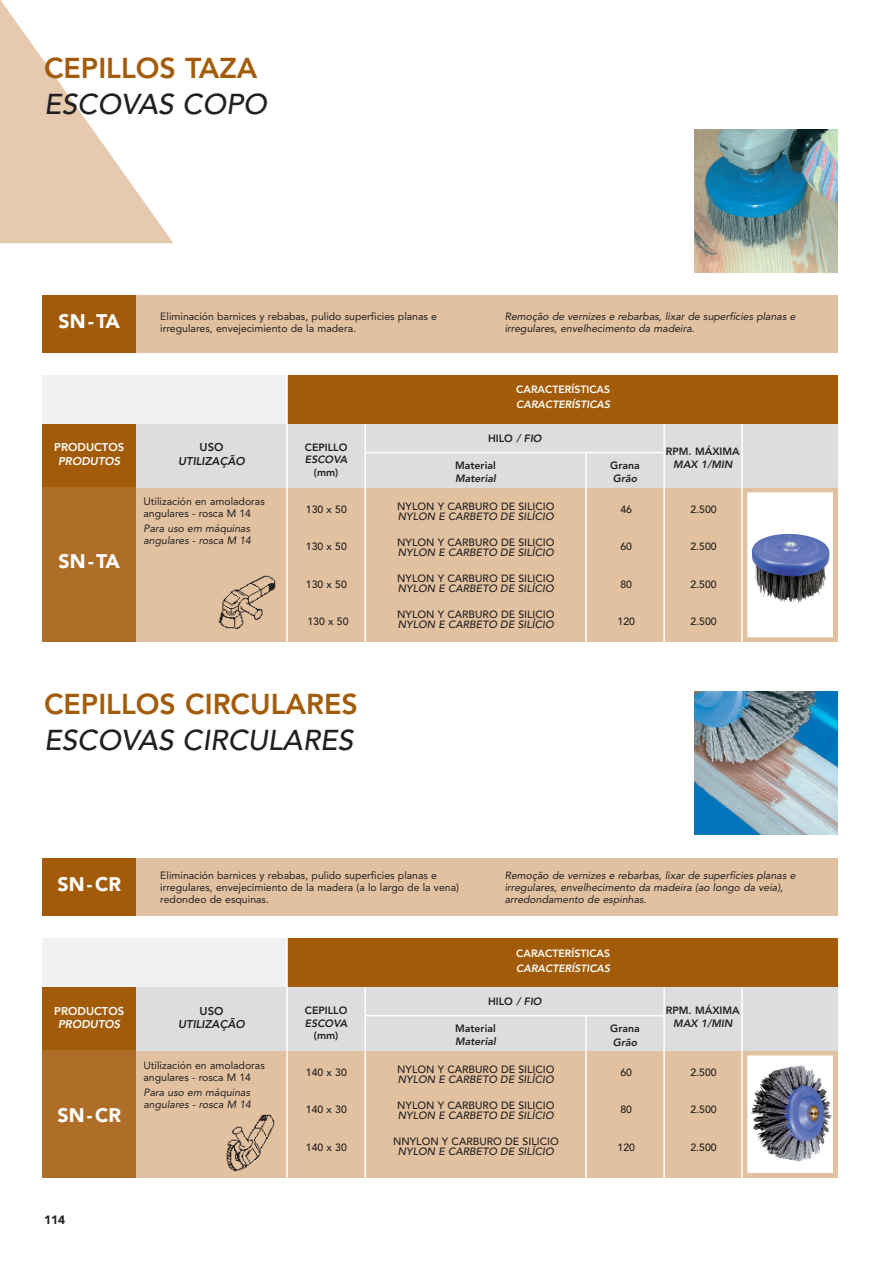
<style>
.page{position:relative;width:893px;height:1263px;background:#fff}
.page>*{position:absolute;margin:0;border:0;box-sizing:border-box;transform-origin:0 0}
.t1{font:800 28.5px "Avenir";color:#a25b09}
.t2{font:italic 500 28.5px "Avenir";color:#231f20}
.t3{font:900 19.5px "Avenir";color:#fff}
.t4{font:900 12px "Avenir";color:#231f20}
.t5{font:italic 800 11.25px "Avenir";color:#231f20}
.t6{font:800 11.25px "Avenir";color:#fff}
.t7{font:italic 800 11.25px "Avenir";color:#fff}
.t8{font:800 11.25px "Avenir";color:#231f20}
.t9{font:10.5px/12px "Avenir";color:#231f20}
.t10{font:italic 10.5px/12px "Avenir";color:#231f20}
.t11{font:500 10.5px "Avenir";color:#231f20}
.t12{font:italic 500 10.5px "Avenir";color:#231f20}
.t13{font:800 10.5px "Avenir";color:#231f20}
.t14{font:italic 800 10.5px "Avenir";color:#231f20}
.t15{font:800 10.5px "Avenir";color:#fff}
.t16{font:italic 800 10.5px "Avenir";color:#fff}
.s1{font-style:italic}
</style>
<div class="page">
<svg style="left:0;top:0;width:173px;height:243px"></svg>
<div style="left:136px;top:1050px;width:702px;height:128px;background:#e1c1a0"></div>
<img style="left:226px;top:1114px;width:49px;height:58px">
<div style="left:136px;top:296px;width:702px;height:57px;background:#e1c1a0"></div>
<div style="left:43px;top:296px;width:93px;height:57px;background:#a25b09"></div>
<div style="left:136px;top:487px;width:702px;height:155px;background:#e1c1a0"></div>
<div style="left:287px;top:375px;width:551px;height:49px;background:#a25b09"></div>
<div style="left:43px;top:375px;width:244px;height:49px;background:#f0f1f2"></div>
<div style="left:136px;top:424px;width:702px;height:64px;background:#dcdddf"></div>
<div style="left:43px;top:424px;width:93px;height:64px;background:#a25b09"></div>
<div style="left:43px;top:488px;width:93px;height:154px;background:#af6e28"></div>
<div style="left:747px;top:492px;width:86px;height:145px;background:#fff"></div>
<img style="left:752px;top:534px;width:78px;height:49px">
<div style="left:743px;top:488px;width:95px;height:154px;border:4px solid #e1c1a0"></div>
<hr style="left:741px;top:424px;width:2px;height:236px;background:#fff">
<hr style="left:364px;top:424px;width:2px;height:230px;background:#fff">
<hr style="left:585px;top:453px;width:2px;height:201px;background:#fff">
<hr style="left:663px;top:424px;width:2px;height:224px;background:#fff">
<img style="left:218px;top:575px;width:58px;height:54px">
<hr style="left:286px;top:372px;width:2px;height:289px;background:#fff">
<hr style="left:366px;top:452px;width:297px;height:1px;background:#fff">
<img style="left:695px;top:129px;width:143px;height:143px">
<div style="left:136px;top:859px;width:702px;height:57px;background:#e1c1a0"></div>
<div style="left:43px;top:859px;width:93px;height:57px;background:#a25b09"></div>
<div style="left:287px;top:938px;width:551px;height:49px;background:#a25b09"></div>
<div style="left:43px;top:938px;width:244px;height:49px;background:#f0f1f2"></div>
<div style="left:136px;top:987px;width:702px;height:64px;background:#dcdddf"></div>
<div style="left:43px;top:987px;width:93px;height:64px;background:#a25b09"></div>
<div style="left:43px;top:1051px;width:93px;height:127px;background:#af6e28"></div>
<svg style="left:748px;top:1056px;width:85px;height:116px;background:#a4a7b3"></svg>
<img style="left:812px;top:1117px;width:20px;height:38px">
<div style="left:743px;top:1051px;width:95px;height:126px;border:4px solid #e1c1a0"></div>
<hr style="left:741px;top:987px;width:2px;height:237px;background:#fff">
<hr style="left:364px;top:987px;width:2px;height:230px;background:#fff">
<hr style="left:585px;top:1016px;width:2px;height:201px;background:#fff">
<hr style="left:663px;top:987px;width:2px;height:224px;background:#fff">
<hr style="left:286px;top:936px;width:2px;height:288px;background:#fff">
<hr style="left:366px;top:1015px;width:297px;height:1px;background:#fff">
<img style="left:695px;top:692px;width:143px;height:142px">
<h1 class="t1" style="left:44px;top:57px;width:215px">CEPILLOS TAZA</h1>
<h1 class="t2" style="left:44px;top:93px;width:224px">ESCOVAS COPO</h1>
<h2 class="t3" style="left:59px;top:313px;width:63px">SN-TA</h2>
<p class="t6" style="left:54px;top:443px;width:71px">PRODUCTOS</p>
<p class="t7" style="left:58px;top:456px;width:64px">PRODUTOS</p>
<h2 class="t3" style="left:59px;top:554px;width:63px">SN-TA</h2>
<p class="t9" style="left:160px;top:311px;width:278px">Eliminación barnices y rebabas, pulido superficies planas e irregulares, envejecimiento de la madera.</p>
<p class="t10" style="left:505px;top:311px;width:292px">Remoção de vernizes e rebarbas, lixar de superfícies planas e</p>
<p class="t10" style="left:505px;top:323px;width:192px">irregulares, envelhecimento da madeira.</p>
<p class="t8" style="left:200px;top:443px;width:25px">USO</p>
<p class="t5" style="left:178px;top:456px;width:68px">UTILIZAÇÃO</p>
<p class="t9" style="left:144px;top:497px;width:123px">Utilización en amoladoras angulares - rosca M 14</p>
<p class="t10" style="left:144px;top:524px;width:109px">Para uso em máquinas angulares - rosca M 14</p>
<p class="t13" style="left:305px;top:443px;width:44px">CEPILLO</p>
<p class="t14" style="left:305px;top:455px;width:44px">ESCOVA</p>
<p class="t13" style="left:314px;top:468px;width:26px">(mm)</p>
<p class="t11" style="left:306px;top:505px;width:43px">130 x 50</p>
<p class="t11" style="left:306px;top:542px;width:43px">130 x 50</p>
<p class="t11" style="left:306px;top:580px;width:43px">130 x 50</p>
<p class="t11" style="left:307px;top:617px;width:43px">130 x 50</p>
<p class="t15" style="left:516px;top:385px;width:95px">CARACTERÍSTICAS</p>
<p class="t16" style="left:516px;top:400px;width:95px">CARACTERÍSTICAS</p>
<p class="t13" style="left:488px;top:434px;width:55px">HILO <span class="s1">/ FIO</span></p>
<p class="t13" style="left:455px;top:461px;width:42px">Material</p>
<p class="t14" style="left:455px;top:474px;width:42px">Material</p>
<p class="t11" style="left:397px;top:502px;width:159px">NYLON Y CARBURO DE SILICIO</p>
<p class="t12" style="left:398px;top:512px;width:157px">NYLON E CARBETO DE SILÍCIO</p>
<p class="t11" style="left:397px;top:538px;width:159px">NYLON Y CARBURO DE SILICIO</p>
<p class="t12" style="left:398px;top:548px;width:157px">NYLON E CARBETO DE SILÍCIO</p>
<p class="t11" style="left:397px;top:574px;width:159px">NYLON Y CARBURO DE SILICIO</p>
<p class="t12" style="left:398px;top:584px;width:157px">NYLON E CARBETO DE SILÍCIO</p>
<p class="t11" style="left:397px;top:610px;width:159px">NYLON Y CARBURO DE SILICIO</p>
<p class="t12" style="left:398px;top:620px;width:157px">NYLON E CARBETO DE SILÍCIO</p>
<p class="t13" style="left:610px;top:461px;width:31px">Grana</p>
<p class="t14" style="left:613px;top:474px;width:26px">Grão</p>
<p class="t11" style="left:620px;top:505px;width:13px">46</p>
<p class="t11" style="left:620px;top:542px;width:13px">60</p>
<p class="t11" style="left:620px;top:580px;width:13px">80</p>
<p class="t11" style="left:618px;top:617px;width:19px">120</p>
<p class="t13" style="left:666px;top:447px;width:75px">RPM. MÁXIMA</p>
<p class="t14" style="left:673px;top:460px;width:61px">MAX 1/MIN</p>
<p class="t11" style="left:690px;top:505px;width:28px">2.500</p>
<p class="t11" style="left:690px;top:542px;width:28px">2.500</p>
<p class="t11" style="left:690px;top:580px;width:28px">2.500</p>
<p class="t11" style="left:690px;top:617px;width:28px">2.500</p>
<h1 class="t1" style="left:44px;top:692px;width:315px">CEPILLOS CIRCULARES</h1>
<h1 class="t2" style="left:44px;top:728px;width:311px">ESCOVAS CIRCULARES</h1>
<h2 class="t3" style="left:58px;top:876px;width:65px">SN-CR</h2>
<p class="t6" style="left:54px;top:1006px;width:71px">PRODUCTOS</p>
<p class="t7" style="left:58px;top:1019px;width:64px">PRODUTOS</p>
<h2 class="t3" style="left:58px;top:1108px;width:65px">SN-CR</h2>
<p class="t9" style="left:160px;top:870px;width:300px">Eliminación barnices y rebabas, pulido superficies planas e irregulares, envejecimiento de la madera (a lo largo de la vena) redondeo de esquinas.</p>
<p class="t10" style="left:505px;top:870px;width:292px">Remoção de vernizes e rebarbas, lixar de superfícies planas e irregulares, envelhecimento da madeira (ao longo da veia), arredondamento de espinhas.</p>
<p class="t8" style="left:200px;top:1006px;width:25px">USO</p>
<p class="t5" style="left:178px;top:1019px;width:68px">UTILIZAÇÃO</p>
<p class="t9" style="left:144px;top:1060px;width:123px">Utilización en amoladoras angulares - rosca M 14</p>
<p class="t10" style="left:144px;top:1087px;width:109px">Para uso em máquinas angulares - rosca M 14</p>
<p class="t13" style="left:305px;top:1006px;width:44px">CEPILLO</p>
<p class="t14" style="left:305px;top:1018px;width:44px">ESCOVA</p>
<p class="t13" style="left:314px;top:1031px;width:26px">(mm)</p>
<p class="t11" style="left:306px;top:1068px;width:43px">140 x 30</p>
<p class="t11" style="left:306px;top:1105px;width:43px">140 x 30</p>
<p class="t11" style="left:306px;top:1143px;width:43px">140 x 30</p>
<p class="t15" style="left:516px;top:949px;width:95px">CARACTERÍSTICAS</p>
<p class="t16" style="left:516px;top:964px;width:95px">CARACTERÍSTICAS</p>
<p class="t13" style="left:488px;top:997px;width:55px">HILO <span class="s1">/ FIO</span></p>
<p class="t13" style="left:455px;top:1024px;width:42px">Material</p>
<p class="t14" style="left:455px;top:1037px;width:42px">Material</p>
<p class="t11" style="left:397px;top:1065px;width:159px">NYLON Y CARBURO DE SILICIO</p>
<p class="t12" style="left:398px;top:1075px;width:157px">NYLON E CARBETO DE SILÍCIO</p>
<p class="t11" style="left:397px;top:1101px;width:159px">NYLON Y CARBURO DE SILICIO</p>
<p class="t12" style="left:398px;top:1111px;width:157px">NYLON E CARBETO DE SILÍCIO</p>
<p class="t11" style="left:393px;top:1137px;width:167px">NNYLON Y CARBURO DE SILICIO</p>
<p class="t12" style="left:398px;top:1147px;width:157px">NYLON E CARBETO DE SILÍCIO</p>
<p class="t13" style="left:610px;top:1024px;width:31px">Grana</p>
<p class="t14" style="left:613px;top:1038px;width:26px">Grão</p>
<p class="t11" style="left:620px;top:1068px;width:13px">60</p>
<p class="t11" style="left:620px;top:1105px;width:13px">80</p>
<p class="t11" style="left:618px;top:1143px;width:19px">120</p>
<p class="t13" style="left:666px;top:1006px;width:75px">RPM. MÁXIMA</p>
<p class="t14" style="left:673px;top:1019px;width:61px">MAX 1/MIN</p>
<p class="t11" style="left:690px;top:1068px;width:28px">2.500</p>
<p class="t11" style="left:690px;top:1105px;width:28px">2.500</p>
<p class="t11" style="left:690px;top:1143px;width:28px">2.500</p>
<p class="t4" style="left:44px;top:1215px;width:23px">114</p>
</div>
